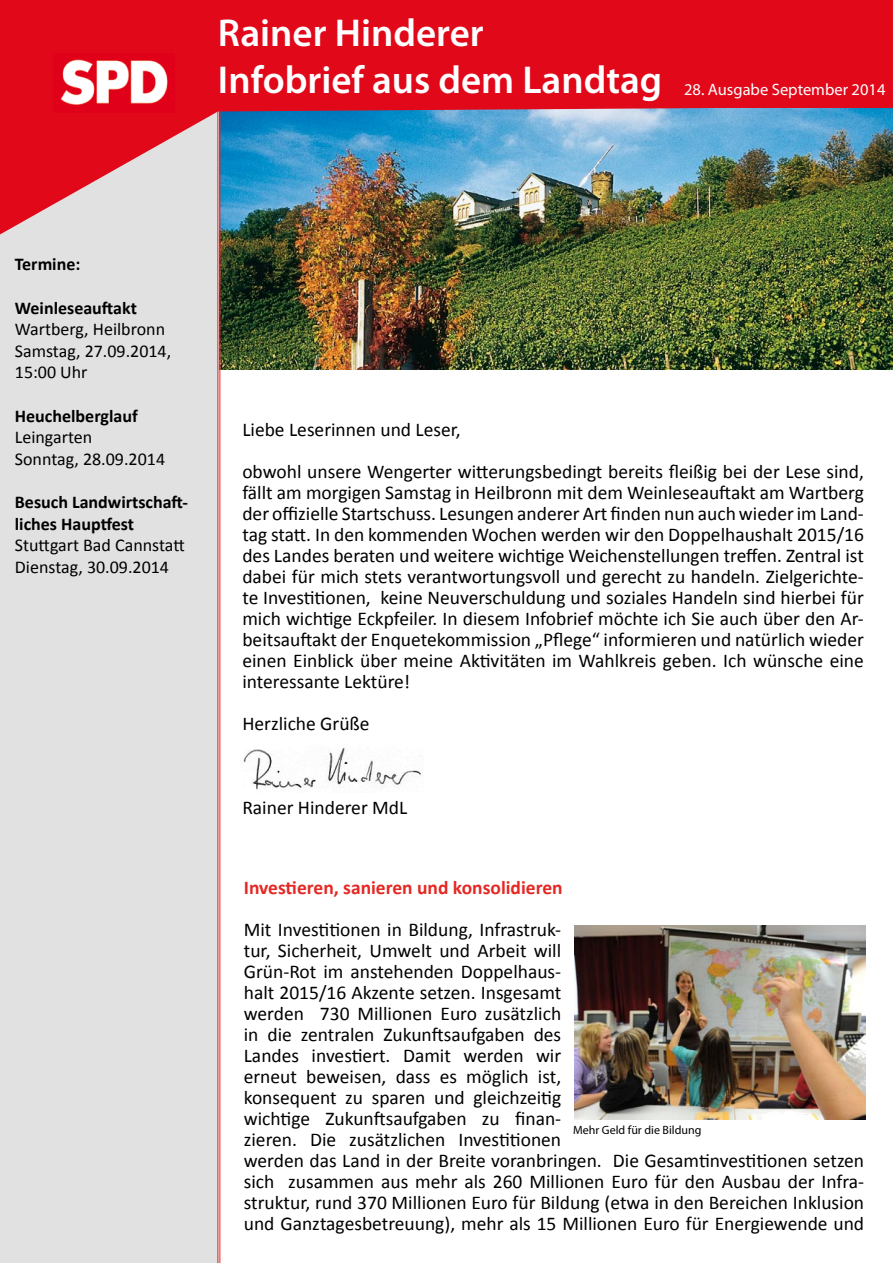
<style>
.page{position:relative;width:893px;height:1263px;background:#fff}
.page>*{position:absolute;margin:0;border:0;box-sizing:border-box;transform-origin:0 0}
.t1{font:600 39px/46.8px "Myriad Pro";color:#fff}
.t2{font:19.5px/21px "Calibri";color:#000}
.t3{font:700 19.5px "Calibri";color:#e42823}
.t4{font:18px/21.6px "Calibri";color:#000}
.t5{font:700 18px/21.6px "Calibri";color:#000}
.t6{font:16.5px "Myriad Pro";color:#fff}
.t7{font:12px "Myriad Pro";color:#000}
</style>
<div class="page">
<img style="left:221px;top:273px;width:672px;height:97px">
<div style="left:0;top:273px;width:218px;height:990px;background:#e1e1e2"></div>
<img style="left:0;top:0;width:893px;height:273px">
<img style="left:53px;top:54px;width:122px;height:58px">
<div style="left:212px;top:0;width:681px;height:107px;background:#e1081a"></div>
<img style="left:574px;top:926px;width:292px;height:194px">
<img style="left:243px;top:748px;width:178px;height:42px">
<h1 class="t1" style="left:218px;top:9px;width:446px">Rainer Hinderer<br>Infobrief aus dem Landtag</h1>
<p class="t6" style="left:684px;top:80px;width:203px">28. Ausgabe September 2014</p>
<p class="t5" style="left:15px;top:254px;width:67px">Termine:</p>
<p class="t5" style="left:15px;top:297px;width:124px">Weinleseauftakt</p>
<p class="t4" style="left:15px;top:318px;width:158px">Wartberg, Heilbronn<br>Samstag, 27.09.2014,<br>15:00 Uhr</p>
<p class="t5" style="left:15px;top:405px;width:124px">Heuchelberglauf</p>
<p class="t4" style="left:15px;top:426px;width:152px">Leingarten<br>Sonntag, 28.09.2014</p>
<p class="t5" style="left:15px;top:491px;width:175px">Besuch Landwirtschaft&shy;liches Hauptfest</p>
<p class="t4" style="left:15px;top:534px;width:171px">Stuttgart Bad Cannstatt<br>Dienstag, 30.09.2014</p>
<p class="t2" style="left:242px;top:408px;width:623px;line-height:42px">Liebe Leserinnen und Leser,<br>obwohl unsere Wengerter witterungsbedingt bereits fleißig bei der Lese sind,</p>
<p class="t2" style="left:242px;top:482px;width:623px;text-align:justify">fällt am morgigen Samstag in Heilbronn mit dem Weinleseauftakt am Wartberg der offizielle Startschuss. Lesungen anderer Art finden nun auch wieder im Land&shy;tag statt. In den kommenden Wochen werden wir den Doppelhaushalt 2015/16 des Landes beraten und weitere wichtige Weichenstellungen treffen. Zentral ist dabei für mich stets verantwortungsvoll und gerecht zu handeln. Zielgerichte&shy;te Investitionen, keine Neuverschuldung und soziales Handeln sind hierbei für mich wichtige Eckpfeiler. In diesem Infobrief möchte ich Sie auch über den Ar&shy;beitsauftakt der Enquetekommission „Pflege“ informieren und natürlich wieder einen Einblick über meine Aktivitäten im Wahlkreis geben. Ich wünsche eine interessante Lektüre!</p>
<p class="t2" style="left:242px;top:713px;width:129px">Herzliche Grüße</p>
<p class="t2" style="left:242px;top:797px;width:166px">Rainer Hinderer MdL</p>
<p class="t3" style="left:244px;top:875px;width:320px">Investieren, sanieren und konsolidieren</p>
<p class="t2" style="left:244px;top:919px;width:622px">Mit Investitionen in Bildung, Infrastruk-<br>tur, Sicherheit, Umwelt und Arbeit will<br>Grün-Rot im anstehenden Doppelhaus-<br>halt 2015/16 Akzente setzen. Insgesamt<br>werden 730 Millionen Euro zusätzlich<br>in die zentralen Zukunftsaufgaben des<br>Landes investiert. Damit werden wir<br>erneut beweisen, dass es möglich ist,<br>konsequent zu sparen und gleichzeitig<br>wichtige Zukunftsaufgaben zu finan-<br>zieren. Die zusätzlichen Investitionen<br>werden das Land in der Breite voranbringen. Die Gesamtinvestitionen setzen sich zusammen aus mehr als 260 Millionen Euro für den Ausbau der Infra&shy;struktur, rund 370 Millionen Euro für Bildung (etwa in den Bereichen Inklusion und Ganztagesbetreuung), mehr als 15 Millionen Euro für Energiewende und</p>
<p class="t7" style="left:573px;top:1123px;width:130px">Mehr Geld für die Bildung</p>
</div>
